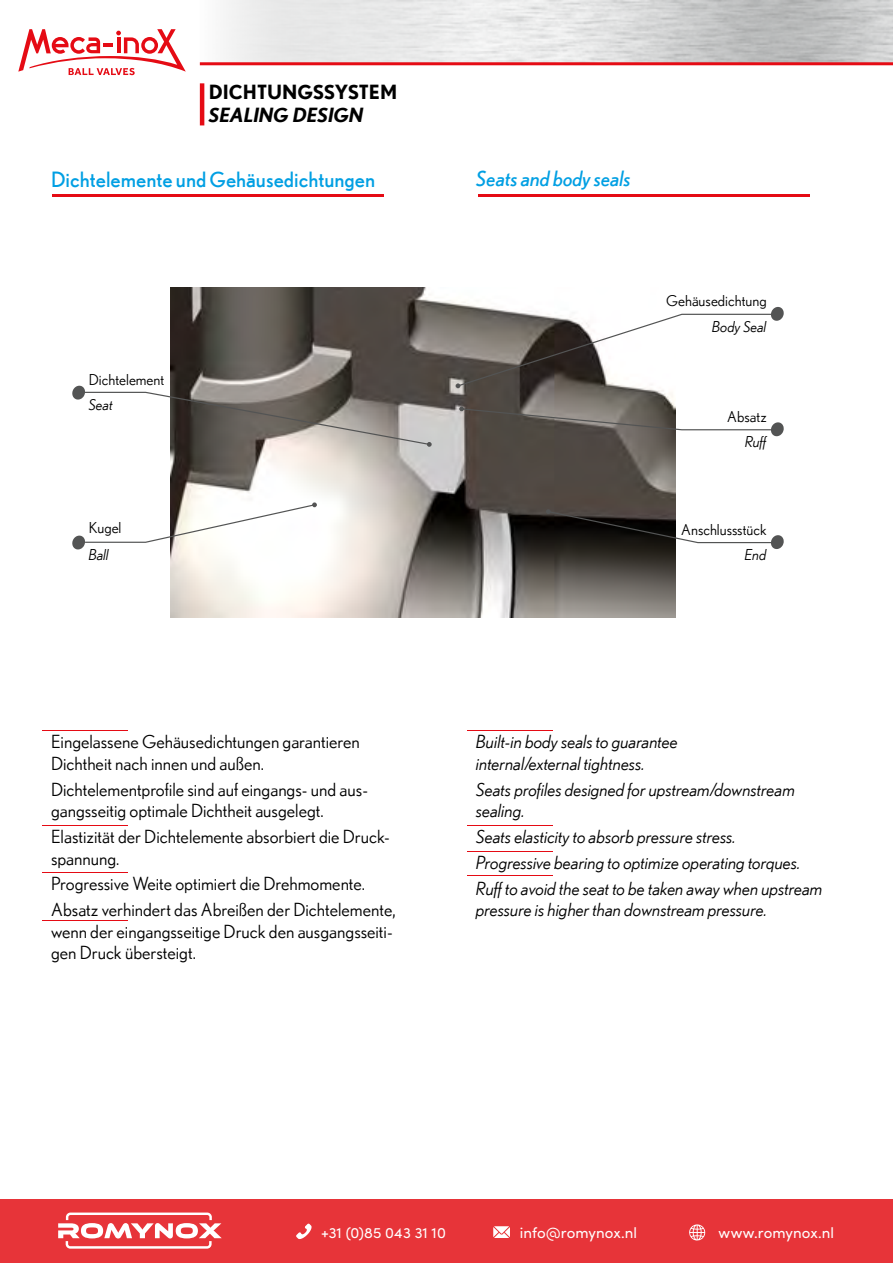
<style>
.page{position:relative;width:893px;height:1263px;background:#fff}
.page>*{position:absolute;margin:0;border:0;box-sizing:border-box;transform-origin:0 0}
.t1{font:21px "Nobel";color:#009fe3}
.t2{font:italic 21px "Nobel";color:#009fe3}
.t3{font:700 19.5px "Nobel";color:#000}
.t4{font:italic 700 19.5px "Nobel";color:#000}
.t5{font:18px/21.6px "Nobel";color:#000}
.t6{font:italic 18px/21.6px "Nobel";color:#000}
.t7{font:15px "Nobel";color:#000}
.t8{font:15px "Sofia Pro";letter-spacing:.005em;color:#fff}
.t9{font:italic 15px "Nobel";color:#000}
</style>
<div class="page">
<svg style="left:18px;top:29px;width:168px;height:46px"></svg>
<hr style="left:200px;top:62px;width:693px;height:3px;background:#e50b14">
<img style="left:170px;top:287px;width:506px;height:331px">
<hr style="left:53px;top:194px;width:331px;height:2px;background:#e50b14">
<hr style="left:478px;top:194px;width:331px;height:2px;background:#e50b14">
<hr style="left:43px;top:730px;width:85px;height:1px;background:#e50b14">
<hr style="left:43px;top:872px;width:85px;height:1px;background:#e50b14">
<hr style="left:43px;top:920px;width:85px;height:1px;background:#e50b14">
<hr style="left:43px;top:825px;width:85px;height:1px;background:#e50b14">
<hr style="left:468px;top:730px;width:85px;height:1px;background:#e50b14">
<hr style="left:468px;top:851px;width:85px;height:1px;background:#e50b14">
<hr style="left:468px;top:875px;width:85px;height:1px;background:#e50b14">
<hr style="left:468px;top:825px;width:85px;height:1px;background:#e50b14">
<svg style="left:72px;top:502px;width:245px;height:47px"></svg>
<svg style="left:456px;top:307px;width:328px;height:81px"></svg>
<svg style="left:459px;top:406px;width:325px;height:30px"></svg>
<svg style="left:546px;top:509px;width:238px;height:40px"></svg>
<svg style="left:72px;top:386px;width:360px;height:61px"></svg>
<hr style="left:200px;top:83px;width:4px;height:42px;background:#e50b14">
<div style="left:0;top:1199px;width:893px;height:64px;background:#e73439"></div>
<svg style="left:58px;top:1212px;width:164px;height:36px"></svg>
<svg style="left:689px;top:1224px;width:16px;height:17px"></svg>
<svg style="left:493px;top:1226px;width:17px;height:12px"></svg>
<svg style="left:296px;top:1223px;width:16px;height:16px"></svg>
<p class="t3" style="left:209px;top:80px;width:190px">DICHTUNGSSYSTEM</p>
<p class="t4" style="left:209px;top:104px;width:156px">SEALING DESIGN</p>
<p class="t1" style="left:51px;top:167px;width:326px">Dichtelemente und Gehäusedichtungen</p>
<p class="t2" style="left:476px;top:166px;width:156px">Seats and body seals</p>
<p class="t7" style="left:89px;top:371px;width:77px">Dichtelement</p>
<p class="t9" style="left:89px;top:396px;width:26px">Seat</p>
<p class="t7" style="left:89px;top:519px;width:34px">Kugel</p>
<p class="t9" style="left:89px;top:546px;width:22px">Ball</p>
<p class="t7" style="left:666px;top:292px;width:102px">Gehäusedichtung</p>
<p class="t9" style="left:712px;top:318px;width:56px">Body Seal</p>
<p class="t7" style="left:727px;top:408px;width:41px">Absatz</p>
<p class="t9" style="left:745px;top:433px;width:23px">Ruff</p>
<p class="t7" style="left:681px;top:521px;width:87px">Anschlussstück</p>
<p class="t9" style="left:745px;top:546px;width:23px">End</p>
<p class="t5" style="left:51px;top:731px;width:310px">Eingelassene Gehäusedichtungen garantieren<br>Dichtheit nach innen und außen.</p>
<p class="t5" style="left:51px;top:778px;width:318px">Dichtelementprofile sind auf eingangs- und aus&shy;gangsseitig optimale Dichtheit ausgelegt.</p>
<p class="t5" style="left:51px;top:825px;width:340px">Elastizität der Dichtelemente absorbiert die Druck&shy;spannung.</p>
<p class="t5" style="left:51px;top:871px;width:346px;line-height:25.8px">Progressive Weite optimiert die Drehmomente.<br>Absatz verhindert das Abreißen der Dichtelemente,</p>
<p class="t5" style="left:51px;top:920px;width:343px">wenn der eingangsseitige Druck den ausgangsseiti&shy;gen Druck übersteigt.</p>
<p class="t6" style="left:476px;top:731px;width:203px">Built-in body seals to guarantee internal/external tightness.</p>
<p class="t6" style="left:476px;top:778px;width:320px">Seats profiles designed for upstream/downstream sealing.</p>
<p class="t6" style="left:476px;top:823px;width:348px;line-height:25.8px">Seats elasticity to absorb pressure stress.<br>Progressive bearing to optimize operating torques.<br>Ruff to avoid the seat to be taken away when upstream</p>
<p class="t6" style="left:476px;top:899px;width:292px">pressure is higher than downstream pressure.</p>
<p class="t8" style="left:321px;top:1221px;width:126px">+31 (0)85 043 31 10</p>
<p class="t8" style="left:520px;top:1221px;width:119px">info@romynox.nl</p>
<p class="t8" style="left:718px;top:1221px;width:117px">www.romynox.nl</p>
</div>
